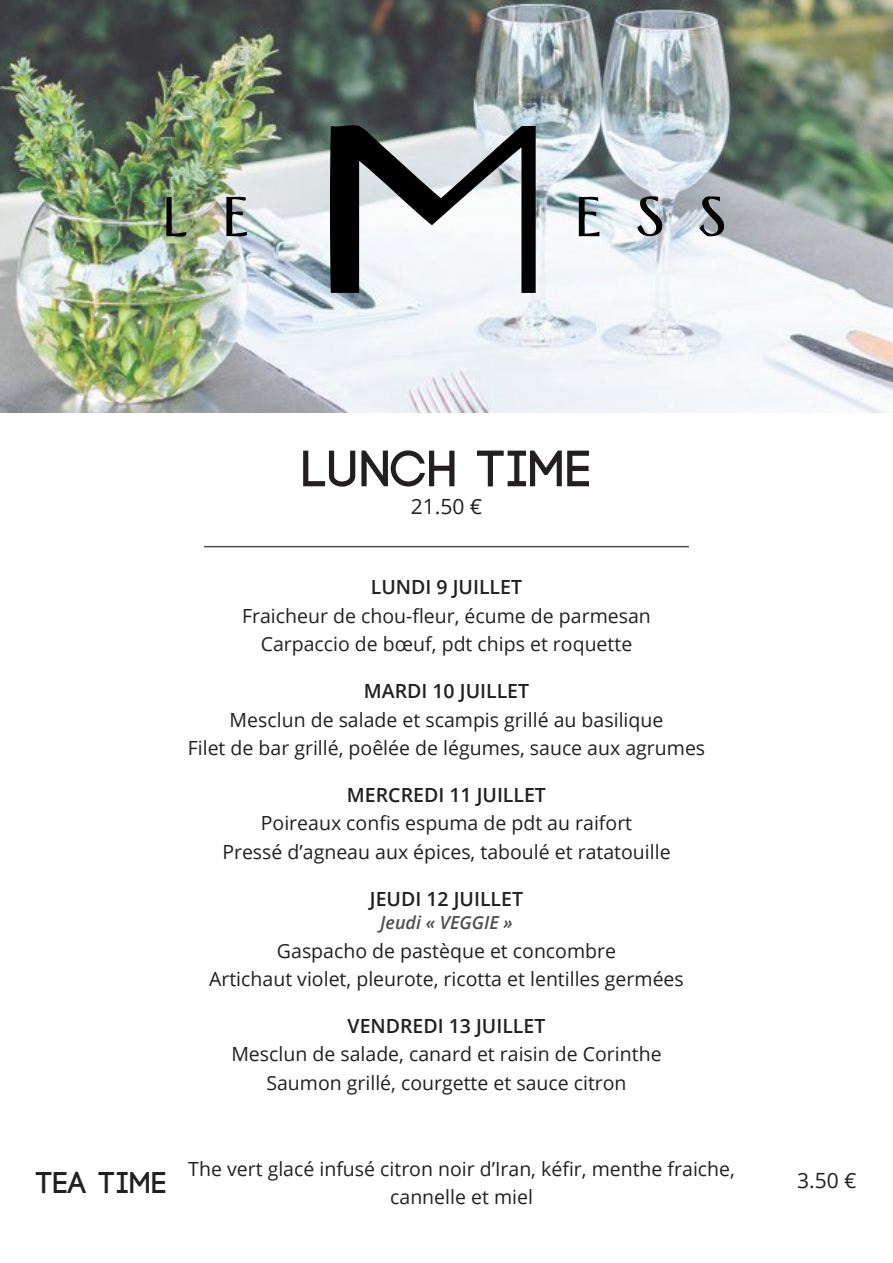
<style>
.page{position:relative;width:893px;height:1263px;background:#fff}
.page>*{position:absolute;margin:0;border:0;box-sizing:border-box;transform-origin:0 0}
.t1{font:700 51px "Code";letter-spacing:.03em;color:#231f20}
.t2{font:700 30px "Code";letter-spacing:.04em;color:#231f20}
.t3{font:21px "Open Sans";color:#231f20}
.t4{font:19.5px/28.5px "Open Sans";color:#231f20;text-align:center}
.t5{font:600 19.5px "Open Sans";color:#231f20}
.t6{font:italic 600 18px "Open Sans";color:#4e4f50}
</style>
<div class="page">
<img style="left:0;top:0;width:893px;height:412px">
<svg style="left:695px;top:195px;width:31px;height:43px"></svg>
<svg style="left:636px;top:196px;width:29px;height:43px"></svg>
<svg style="left:579px;top:196px;width:20px;height:40px"></svg>
<svg style="left:330px;top:124px;width:206px;height:169px"></svg>
<svg style="left:226px;top:196px;width:21px;height:42px"></svg>
<svg style="left:166px;top:197px;width:21px;height:43px"></svg>
<hr style="left:204px;top:546px;width:485px;height:1px;background:#4e4f50">
<p class="t1" style="left:302px;top:443px;width:289px">LUNCH TIME</p>
<p class="t3" style="left:411px;top:492px;width:73px">21.50 €</p>
<p class="t5" style="left:371px;top:574px;width:153px">LUNDI 9 JUILLET</p>
<p class="t4" style="left:242px;top:601px;width:410px">Fraicheur de chou-fleur, écume de parmesan</p>
<p class="t4" style="left:261px;top:629px;width:373px">Carpaccio de bœuf, pdt chips et roquette</p>
<p class="t5" style="left:364px;top:678px;width:167px">MARDI 10 JUILLET</p>
<p class="t4" style="left:230px;top:705px;width:435px">Mesclun de salade et scampis grillé au basilique</p>
<p class="t4" style="left:188px;top:733px;width:519px">Filet de bar grillé, poêlée de légumes, sauce aux agrumes</p>
<p class="t5" style="left:347px;top:781px;width:201px">MERCREDI 11 JUILLET</p>
<p class="t4" style="left:261px;top:808px;width:373px">Poireaux confis espuma de pdt au raifort</p>
<p class="t4" style="left:222px;top:837px;width:450px">Pressé d’agneau aux épices, taboulé et ratatouille</p>
<p class="t5" style="left:370px;top:885px;width:155px">JEUDI 12 JUILLET</p>
<p class="t6" style="left:380px;top:910px;width:134px">Jeudi « VEGGIE »</p>
<p class="t4" style="left:277px;top:936px;width:341px">Gaspacho de pastèque et concombre</p>
<p class="t4" style="left:209px;top:964px;width:476px">Artichaut violet, pleurote, ricotta et lentilles germées</p>
<p class="t5" style="left:348px;top:1012px;width:199px">VENDREDI 13 JUILLET</p>
<p class="t4" style="left:231px;top:1039px;width:432px">Mesclun de salade, canard et raisin de Corinthe</p>
<p class="t4" style="left:266px;top:1068px;width:362px">Saumon grillé, courgette et sauce citron</p>
<p class="t2" style="left:36px;top:1168px;width:131px">TEA TIME</p>
<p class="t4" style="left:188px;top:1154px;width:548px">The vert glacé infusé citron noir d’Iran, kéfir, menthe fraiche, cannelle et miel</p>
<p class="t3" style="left:797px;top:1166px;width:61px">3.50 €</p>
</div>
